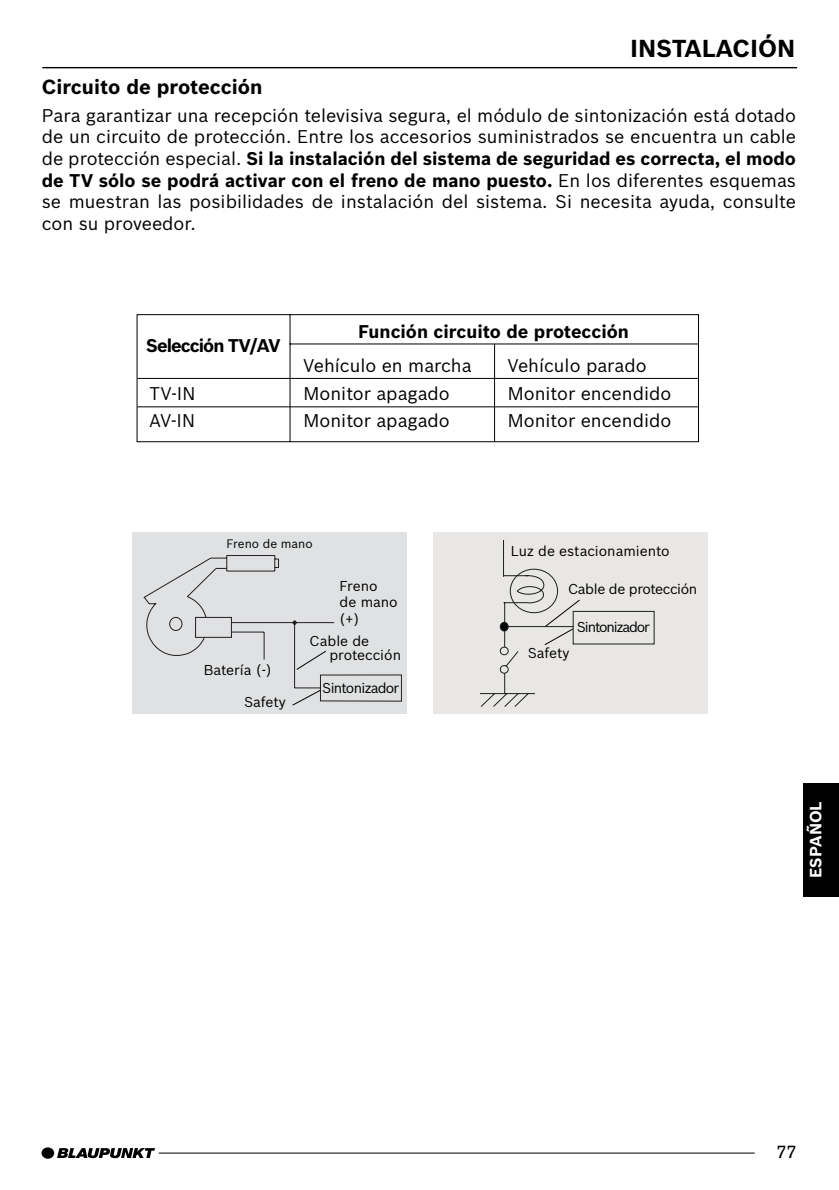
<style>
.page{position:relative;width:839px;height:1190px;background:#fff}
.page>*{position:absolute;margin:0;border:0;box-sizing:border-box;transform-origin:0 0}
.t1{font:700 24px "Bosch Sans";color:#000}
.t2{font:700 20px "Bosch Sans";color:#000}
.t3{font:18px/21.6px "Bosch Sans";color:#000;text-align:justify}
.t4{font:700 18px "Bosch Sans";color:#000}
.t5{font:700 18px "Bosch Sans";letter-spacing:-.05em;color:#000}
.t6{font:18px "Akzidenz Grotesk";color:#000}
.t7{font:700 16px "Bosch Sans";color:#fff}
.t8{font:14px/16.4px "Bosch Sans";letter-spacing:-.01em;color:#000}
.t9{font:14px "Bosch Sans";letter-spacing:-.05em;color:#000}
.t10{font:14px "Bosch Sans";letter-spacing:-.075em;color:#000}
.t11{font:12px "Bosch Sans";color:#000}
.s1{font-weight:700}
</style>
<div class="page">
<hr style="left:42px;top:67px;width:754px;height:1px;background:#000">
<div style="left:802px;top:783px;width:36px;height:113px;background:#000"></div>
<div style="left:41px;top:1147px;width:13px;height:11px;background:#000;border-radius:50%"></div>
<svg style="left:57px;top:1148px;width:98px;height:10px"></svg>
<hr style="left:159px;top:1152px;width:595px;height:1px;background:#000">
<svg style="left:136px;top:314px;width:563px;height:129px"></svg>
<hr style="left:137px;top:378px;width:560px;height:1px;background:#000">
<hr style="left:137px;top:406px;width:560px;height:1px;background:#000">
<div style="left:132px;top:532px;width:274px;height:182px;background:#e0e1e2"></div>
<hr style="left:231px;top:622px;width:103px;height:1px;background:#231f20">
<svg style="left:143px;top:555px;width:136px;height:105px"></svg>
<div style="left:433px;top:532px;width:274px;height:182px;background:#e9e7e5"></div>
<svg style="left:480px;top:540px;width:174px;height:167px"></svg>
<svg style="left:292px;top:620px;width:110px;height:86px"></svg>
<p class="t1" style="left:629px;top:38px;width:167px">INSTALACIÓN</p>
<p class="t2" style="left:42px;top:78px;width:222px">Circuito de protección</p>
<p class="t3" style="left:42px;top:105px;width:755px">Para garantizar una recepción televisiva segura, el módulo de sintonización está dotado de un circuito de protección. Entre los accesorios suministrados se encuentra un cable de protección especial. <span class="s1">Si la instalación del sistema de seguridad es correcta, el modo de TV sólo se podrá activar con el freno de mano puesto.</span> En los diferentes esquemas se muestran las posibilidades de instalación del sistema. Si necesita ayuda, consulte con su proveedor.</p>
<p class="t5" style="left:146px;top:337px;width:136px">Selección TV/AV</p>
<p class="t4" style="left:358px;top:323px;width:272px">Función circuito de protección</p>
<p class="t3" style="left:303px;top:356px;width:169px">Vehículo en marcha</p>
<p class="t3" style="left:507px;top:356px;width:140px">Vehículo parado</p>
<p class="t3" style="left:149px;top:383px;width:47px">TV-IN</p>
<p class="t3" style="left:303px;top:383px;width:147px">Monitor apagado</p>
<p class="t3" style="left:507px;top:383px;width:165px">Monitor encendido</p>
<p class="t3" style="left:149px;top:410px;width:47px">AV-IN</p>
<p class="t3" style="left:303px;top:410px;width:147px">Monitor apagado</p>
<p class="t3" style="left:507px;top:410px;width:165px">Monitor encendido</p>
<p class="t11" style="left:226px;top:538px;width:87px">Freno de mano</p>
<p class="t8" style="left:204px;top:662px;width:69px">Batería (-)</p>
<p class="t8" style="left:244px;top:694px;width:43px">Safety</p>
<p class="t8" style="left:339px;top:578px;width:60px">Freno de mano (+)</p>
<p class="t8" style="left:329px;top:647px;width:73px">protección</p>
<p class="t9" style="left:322px;top:681px;width:79px">Sintonizador</p>
<p class="t8" style="left:309px;top:634px;width:61px">Cable de</p>
<p class="t8" style="left:510px;top:543px;width:160px">Luz de estacionamiento</p>
<p class="t8" style="left:567px;top:581px;width:131px">Cable de protección</p>
<p class="t8" style="left:527px;top:646px;width:43px">Safety</p>
<p class="t10" style="left:576px;top:620px;width:75px">Sintonizador</p>
<p class="t7" style="left:807px;top:878px;width:78px;rotate:-90deg">ESPAÑOL</p>
<p class="t6" style="left:775px;top:1145px;width:22px">77</p>
</div>
